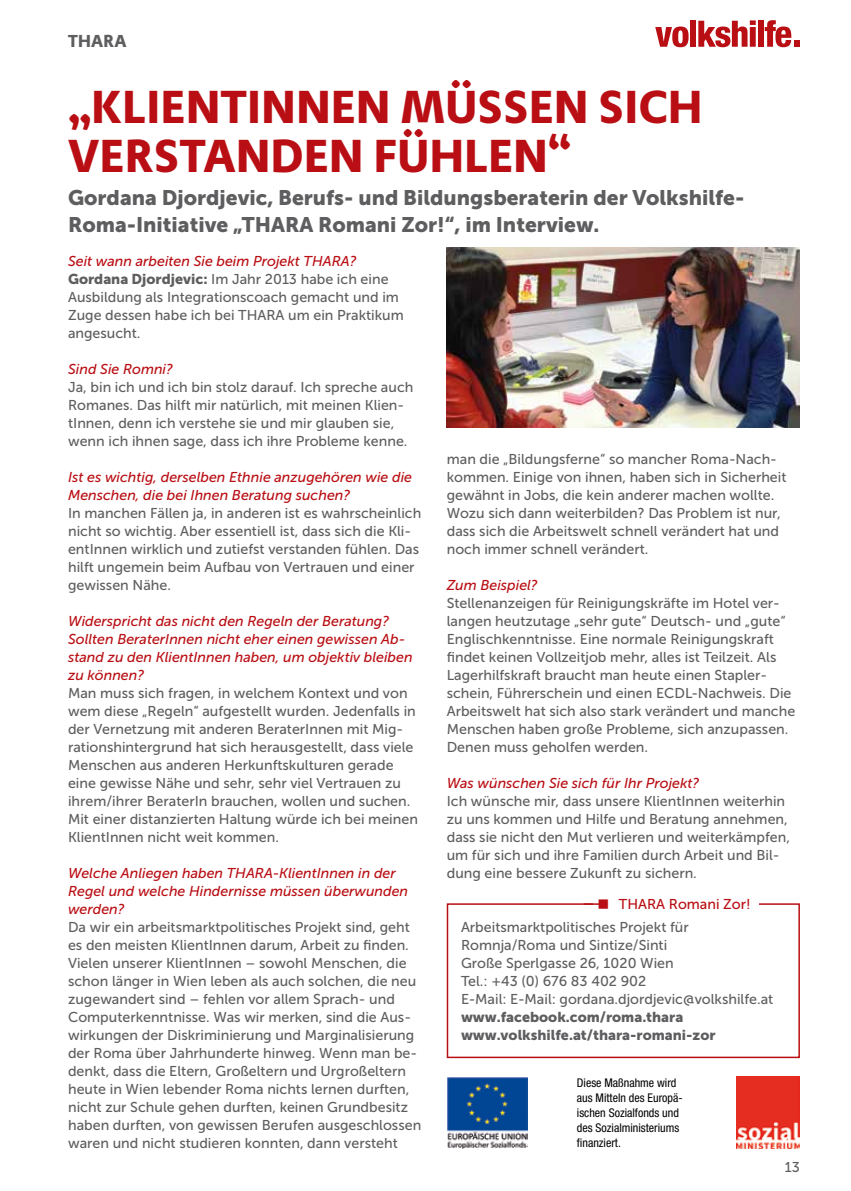
<style>
.page{position:relative;width:851px;height:1191px;background:#fff}
.page>*{position:absolute;margin:0;border:0;box-sizing:border-box;transform-origin:0 0}
.t1{font:700 48px/48px "Adagio Sans";letter-spacing:.01em;color:#b90e13}
.t2{font:21px/27px "Museo Sans 900";color:#5e5e60}
.t3{font:700 18px "Adagio Sans";letter-spacing:.01em;color:#5e5e60}
.t4{font:14.25px/18px "Museo Sans 500";color:#5e5e60}
.t5{font:italic 14.25px/18px "Museo Sans 500";color:#b90e13}
.t6{font:14.25px/18px "Museo Sans 900";color:#5e5e60}
.t7{font:14.25px "Museo Sans 500";color:#b90e13}
.t8{font:condensed 12px/15px "Helvetica Neue";color:#000}
.s1{font-style:italic;color:#b90e13}
.s2{font-family:"Museo Sans 900"}
</style>
<div class="page">
<svg style="left:655px;top:27px;width:33px;height:20px"></svg>
<div style="left:690px;top:21px;width:6px;height:26px;background:#b90e13"></div>
<svg style="left:698px;top:20px;width:57px;height:27px"></svg>
<div style="left:758px;top:21px;width:6px;height:26px;background:#b90e13"></div>
<svg style="left:764px;top:20px;width:35px;height:27px"></svg>
<img style="left:447px;top:1077px;width:81px;height:71px">
<img style="left:736px;top:1076px;width:63px;height:72px">
<div style="left:446px;top:903px;width:353px;height:155px;border:2px solid #b90e13"></div>
<div style="left:593px;top:896px;width:166px;height:16px;background:#fff"></div>
<hr style="left:583px;top:903px;width:20px;height:2px;background:#b90e13">
<img style="left:446px;top:248px;width:353px;height:180px">
<svg style="left:598px;top:903px;width:6px;height:2px"></svg>
<p class="t3" style="left:68px;top:29px;width:60px">THARA</p>
<h1 class="t1" style="left:68px;top:84px;width:636px">„KLIENTINNEN MÜSSEN SICH<br>VERSTANDEN FÜHLEN“</h1>
<h2 class="t2" style="left:68px;top:184px;width:677px">Gordana Djordjevic, Berufs- und Bildungsberaterin der Volkshilfe-<br>Roma-Initiative „THARA Romani Zor!“, im Interview.</h2>
<p class="t4" style="left:68px;top:252px;width:337px"><span class="s1">Seit wann arbeiten Sie beim Projekt THARA?<br></span><span class="s2">Gordana Djordjevic:</span> Im Jahr 2013 habe ich eine Ausbildung als Integrationscoach gemacht und im Zuge dessen habe ich bei THARA um ein Praktikum angesucht.</p>
<p class="t5" style="left:68px;top:360px;width:106px">Sind Sie Romni?</p>
<p class="t4" style="left:68px;top:378px;width:347px">Ja, bin ich und ich bin stolz darauf. Ich spreche auch Romanes. Das hilft mir natürlich, mit meinen Klien&shy;tInnen, denn ich verstehe sie und mir glauben sie, wenn ich ihnen sage, dass ich ihre Probleme kenne.</p>
<p class="t5" style="left:68px;top:468px;width:345px">Ist es wichtig, derselben Ethnie anzugehören wie die<br>Menschen, die bei Ihnen Beratung suchen?</p>
<p class="t4" style="left:68px;top:504px;width:354px">In manchen Fällen ja, in anderen ist es wahrscheinlich nicht so wichtig. Aber essentiell ist, dass sich die Kli&shy;entInnen wirklich und zutiefst verstanden fühlen. Das hilft ungemein beim Aufbau von Vertrauen und einer gewissen Nähe.</p>
<p class="t5" style="left:68px;top:612px;width:346px">Widerspricht das nicht den Regeln der Beratung?<br>Sollten BeraterInnen nicht eher einen gewissen Ab&shy;stand zu den KlientInnen haben, um objektiv bleiben zu können?</p>
<p class="t4" style="left:68px;top:684px;width:351px">Man muss sich fragen, in welchem Kontext und von wem diese „Regeln“ aufgestellt wurden. Jedenfalls in der Vernetzung mit anderen BeraterInnen mit Mig&shy;rationshintergrund hat sich herausgestellt, dass viele Menschen aus anderen Herkunftskulturen gerade eine gewisse Nähe und sehr, sehr viel Vertrauen zu ihrem/ihrer BeraterIn brauchen, wollen und suchen.<br>Mit einer distanzierten Haltung würde ich bei meinen KlientInnen nicht weit kommen.</p>
<p class="t5" style="left:68px;top:864px;width:341px">Welche Anliegen haben THARA-KlientInnen in der<br>Regel und welche Hindernisse müssen überwunden werden?</p>
<p class="t4" style="left:68px;top:918px;width:354px">Da wir ein arbeitsmarktpolitisches Projekt sind, geht es den meisten KlientInnen darum, Arbeit zu finden.<br>Vielen unserer KlientInnen – sowohl Menschen, die schon länger in Wien leben als auch solchen, die neu zugewandert sind – fehlen vor allem Sprach- und Computerkenntnisse. Was wir merken, sind die Aus&shy;wirkungen der Diskriminierung und Marginalisierung der Roma über Jahrhunderte hinweg. Wenn man be&shy;denkt, dass die Eltern, Großeltern und Urgroßeltern heute in Wien lebender Roma nichts lernen durften, nicht zur Schule gehen durften, keinen Grundbesitz haben durften, von gewissen Berufen ausgeschlossen waren und nicht studieren konnten, dann versteht</p>
<p class="t4" style="left:446px;top:450px;width:341px">man die „Bildungsferne“ so mancher Roma-Nach&shy;kommen. Einige von ihnen, haben sich in Sicherheit gewähnt in Jobs, die kein anderer machen wollte.<br>Wozu sich dann weiterbilden? Das Problem ist nur, dass sich die Arbeitswelt schnell verändert hat und noch immer schnell verändert.</p>
<p class="t5" style="left:446px;top:576px;width:93px">Zum Beispiel?</p>
<p class="t4" style="left:446px;top:594px;width:350px">Stellenanzeigen für Reinigungskräfte im Hotel ver&shy;langen heutzutage „sehr gute“ Deutsch- und „gute“ Englischkenntnisse. Eine normale Reinigungskraft findet keinen Vollzeitjob mehr, alles ist Teilzeit. Als Lagerhilfskraft braucht man heute einen Stapler&shy;schein, Führerschein und einen ECDL-Nachweis. Die Arbeitswelt hat sich also stark verändert und manche Menschen haben große Probleme, sich anzupassen.<br>Denen muss geholfen werden.</p>
<p class="t5" style="left:446px;top:774px;width:254px">Was wünschen Sie sich für Ihr Projekt?</p>
<p class="t4" style="left:446px;top:792px;width:345px">Ich wünsche mir, dass unsere KlientInnen weiterhin zu uns kommen und Hilfe und Beratung annehmen, dass sie nicht den Mut verlieren und weiterkämpfen, um für sich und ihre Familien durch Arbeit und Bil&shy;dung eine bessere Zukunft zu sichern.</p>
<p class="t7" style="left:618px;top:896px;width:133px">THARA Romani Zor!</p>
<p class="t4" style="left:461px;top:918px;width:314px">Arbeitsmarktpolitisches Projekt für Romnja/Roma und Sintize/Sinti<br>Große Sperlgasse 26, 1020 Wien<br>Tel.: +43 (0) 676 83 402 902<br>E-Mail: E-Mail: gordana.djordjevic@volkshilfe.at</p>
<p class="t6" style="left:461px;top:1008px;width:256px">www.facebook.com/roma.thara www.volkshilfe.at/thara-romani-zor</p>
<p class="t8" style="left:576px;top:1075px;width:107px">Diese Maßnahme wird aus Mitteln des Europä&shy;ischen Sozialfonds und des Sozialministeriums finanziert.</p>
<p class="t4" style="left:784px;top:1158px;width:17px">13</p>
</div>
